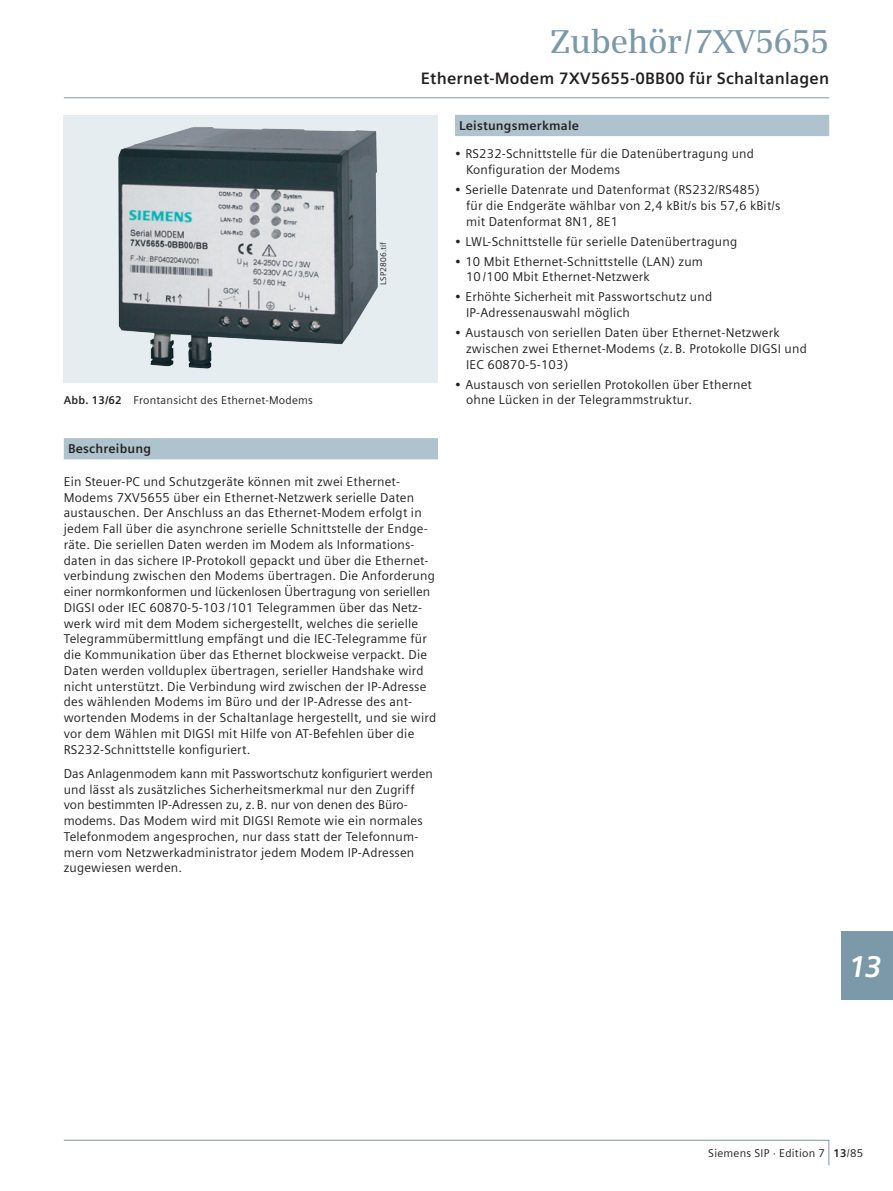
<style>
.page{position:relative;width:893px;height:1191px;background:#fff}
.page>*{position:absolute;margin:0;border:0;box-sizing:border-box;transform-origin:0 0}
.t1{font:600 33px "Siemens Serif";letter-spacing:-.02em;color:#7b99a9}
.t2{font:italic 700 30px "Siemens Sans";color:#fff}
.t3{font:700 16.5px "Siemens Sans";letter-spacing:.015em;color:#231f20}
.t4{font:12.75px/15.8px "Siemens Sans";letter-spacing:.015em;color:#231f20}
.t5{font:700 12.75px "Siemens Sans";letter-spacing:.015em;color:#231f20}
.t6{font:11.25px "Siemens Sans";letter-spacing:.02em;color:#231f20}
.t7{font:8.25px "Siemens Sans";letter-spacing:.02em;color:#231f20}
.s1{font-weight:700}
</style>
<div class="page">
<hr style="left:64px;top:97px;width:765px;height:1px;background:#7b99a9">
<svg style="left:63px;top:1139px;width:766px;height:27px"></svg>
<div style="left:64px;top:438px;width:374px;height:21px;background:#afc3ce"></div>
<div style="left:64px;top:115px;width:374px;height:268px;background:#e5edf1"></div>
<img style="left:118px;top:127px;width:260px;height:242px">
<div style="left:455px;top:115px;width:374px;height:21px;background:#afc3ce"></div>
<div style="left:842px;top:931px;width:51px;height:68px;background:#7b99a9"></div>
<p class="t6" style="left:64px;top:396px;width:251px"><span class="s1">Abb. 13/62</span> Frontansicht des Ethernet-Modems</p>
<p class="t7" style="left:380px;top:285px;width:45px;rotate:-90deg">LSP2806.tif</p>
<p class="t1" style="left:550px;top:28px;width:281px">Zubehör / 7XV5655</p>
<p class="t3" style="left:421px;top:71px;width:410px">Ethernet-Modem 7XV5655-0BB00 für Schaltanlagen</p>
<p class="t5" style="left:459px;top:120px;width:121px">Leistungsmerkmale</p>
<p class="t4" style="left:466px;top:147px;width:289px;text-indent:-11px">• RS232-Schnittstelle für die Datenübertragung und<br>Konfiguration der Modems</p>
<p class="t4" style="left:466px;top:183px;width:316px;text-indent:-11px">• Serielle Datenrate und Datenformat (RS232/RS485)<br>für die Endgeräte wählbar von 2,4 kBit/s bis 57,6 kBit/s mit Datenformat 8N1, 8E1</p>
<p class="t4" style="left:455px;top:234px;width:284px">• LWL-Schnittstelle für serielle Datenübertragung</p>
<p class="t4" style="left:466px;top:254px;width:239px;text-indent:-11px">• 10 Mbit Ethernet-Schnittstelle (LAN) zum<br>10 /100 Mbit Ethernet-Netzwerk</p>
<p class="t4" style="left:466px;top:290px;width:248px;text-indent:-11px">• Erhöhte Sicherheit mit Passwortschutz und<br>IP-Adressenauswahl möglich</p>
<p class="t4" style="left:466px;top:326px;width:342px;text-indent:-11px">• Austausch von seriellen Daten über Ethernet-Netzwerk zwischen zwei Ethernet-Modems (z. B. Protokolle DIGSI und<br>IEC 60870-5-103)</p>
<p class="t4" style="left:466px;top:377px;width:287px;text-indent:-11px">• Austausch von seriellen Protokollen über Ethernet ohne Lücken in der Telegrammstruktur.</p>
<p class="t5" style="left:68px;top:443px;width:85px">Beschreibung</p>
<p class="t4" style="left:64px;top:474px;width:374px">Ein Steuer-PC und Schutzgeräte können mit zwei Ethernet-Modems 7XV5655 über ein Ethernet-Netzwerk serielle Daten austauschen. Der Anschluss an das Ethernet-Modem erfolgt in jedem Fall über die asynchrone serielle Schnittstelle der Endge&shy;räte. Die seriellen Daten werden im Modem als Informations&shy;daten in das sichere IP-Protokoll gepackt und über die Ethernet&shy;verbindung zwischen den Modems übertragen. Die Anforderung einer normkonformen und lückenlosen Übertragung von seriellen DIGSI oder IEC 60870-5-103 /101 Telegrammen über das Netz&shy;werk wird mit dem Modem sichergestellt, welches die serielle Telegrammübermittlung empfängt und die IEC-Telegramme für die Kommunikation über das Ethernet blockweise verpackt. Die Daten werden vollduplex übertragen, serieller Handshake wird nicht unterstützt. Die Verbindung wird zwischen der IP-Adresse des wählenden Modems im Büro und der IP-Adresse des ant&shy;wortenden Modems in der Schaltanlage hergestellt, und sie wird vor dem Wählen mit DIGSI mit Hilfe von AT-Befehlen über die RS232-Schnittstelle konfiguriert.</p>
<p class="t4" style="left:64px;top:766px;width:371px">Das Anlagenmodem kann mit Passwortschutz konfiguriert werden und lässt als zusätzliches Sicherheitsmerkmal nur den Zugriff von bestimmten IP-Adressen zu, z. B. nur von denen des Büro&shy;modems. Das Modem wird mit DIGSI Remote wie ein normales Telefonmodem angesprochen, nur dass statt der Telefonnum&shy;mern vom Netzwerkadministrator jedem Modem IP-Adressen zugewiesen werden.</p>
<p class="t2" style="left:849px;top:954px;width:34px">13</p>
<p class="t6" style="left:708px;top:1148px;width:156px">Siemens SIP · Edition 7 <span class="s1">13</span>/85</p>
</div>
